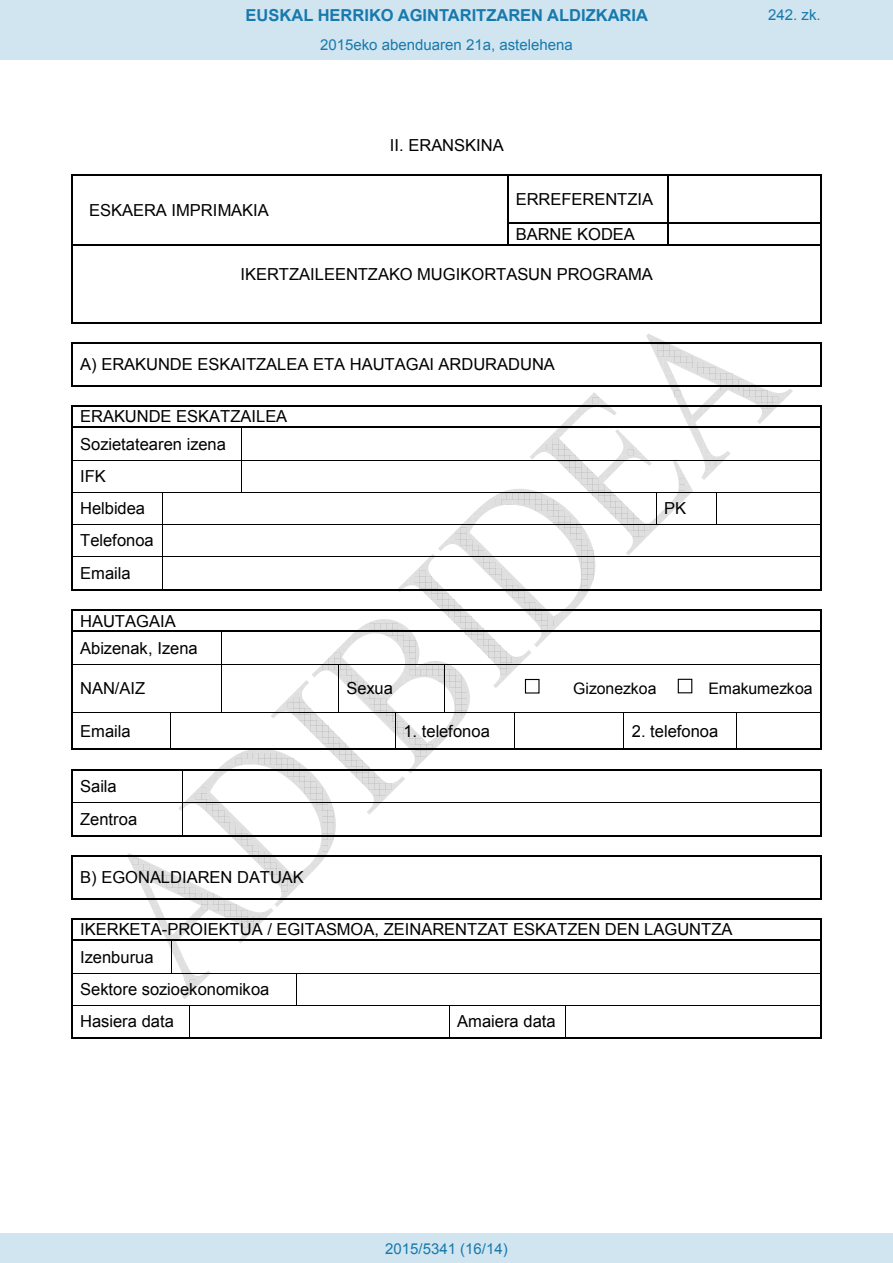
<style>
.page{position:relative;width:893px;height:1263px;background:#fff}
.page>*{position:absolute;margin:0;border:0;box-sizing:border-box;transform-origin:0 0}
.t1{font:16.5px/32.2px "Arial";letter-spacing:-.005em;color:#000}
.t2{font:700 16.5px "Arial";color:#1879ad}
.t3{font:15.9px "Arial";color:#000}
.Paginacion_Centro{font:15px "Arial";color:#1879ad}
</style>
<div class="page">
<hr style="left:73px;top:174px;width:434px;height:1px;background:#000">
<hr style="left:509px;top:174px;width:158px;height:1px;background:#000">
<hr style="left:669px;top:174px;width:152px;height:1px;background:#000">
<hr style="left:71px;top:175px;width:2px;height:47px;background:#000">
<hr style="left:507px;top:175px;width:2px;height:47px;background:#000">
<hr style="left:667px;top:175px;width:2px;height:47px;background:#000">
<hr style="left:821px;top:175px;width:1px;height:47px;background:#000">
<hr style="left:509px;top:222px;width:158px;height:2px;background:#000">
<hr style="left:669px;top:222px;width:152px;height:2px;background:#000">
<hr style="left:71px;top:224px;width:2px;height:20px;background:#000">
<hr style="left:507px;top:224px;width:2px;height:20px;background:#000">
<hr style="left:667px;top:224px;width:2px;height:20px;background:#000">
<hr style="left:73px;top:244px;width:434px;height:2px;background:#000">
<hr style="left:509px;top:244px;width:158px;height:2px;background:#000">
<hr style="left:669px;top:244px;width:152px;height:2px;background:#000">
<svg style="left:821px;top:222px;width:1px;height:24px"></svg>
<hr style="left:71px;top:246px;width:2px;height:76px;background:#000">
<hr style="left:73px;top:322px;width:748px;height:1px;background:#000">
<hr style="left:821px;top:246px;width:1px;height:76px;background:#000">
<hr style="left:73px;top:342px;width:748px;height:2px;background:#000">
<hr style="left:71px;top:344px;width:2px;height:41px;background:#000">
<hr style="left:73px;top:385px;width:748px;height:1px;background:#000">
<hr style="left:821px;top:344px;width:1px;height:41px;background:#000">
<hr style="left:73px;top:405px;width:748px;height:2px;background:#000">
<hr style="left:71px;top:407px;width:2px;height:20px;background:#000">
<hr style="left:73px;top:427px;width:168px;height:1px;background:#000">
<hr style="left:242px;top:427px;width:579px;height:1px;background:#000">
<svg style="left:821px;top:405px;width:1px;height:23px"></svg>
<hr style="left:71px;top:428px;width:2px;height:32px;background:#000">
<hr style="left:821px;top:428px;width:1px;height:32px;background:#000">
<hr style="left:73px;top:460px;width:168px;height:1px;background:#000">
<hr style="left:241px;top:460px;width:580px;height:1px;background:#000">
<hr style="left:71px;top:460px;width:2px;height:32px;background:#000">
<hr style="left:821px;top:460px;width:1px;height:32px;background:#000">
<hr style="left:73px;top:492px;width:90px;height:1px;background:#000">
<hr style="left:717px;top:492px;width:104px;height:1px;background:#000">
<hr style="left:71px;top:492px;width:2px;height:32px;background:#000">
<hr style="left:821px;top:492px;width:1px;height:32px;background:#000">
<hr style="left:73px;top:524px;width:90px;height:1px;background:#000">
<hr style="left:717px;top:524px;width:104px;height:1px;background:#000">
<hr style="left:71px;top:525px;width:2px;height:31px;background:#000">
<hr style="left:821px;top:525px;width:1px;height:31px;background:#000">
<hr style="left:73px;top:556px;width:90px;height:1px;background:#000">
<hr style="left:163px;top:556px;width:658px;height:1px;background:#000">
<hr style="left:71px;top:557px;width:2px;height:32px;background:#000">
<hr style="left:73px;top:589px;width:90px;height:1px;background:#000">
<hr style="left:164px;top:589px;width:657px;height:1px;background:#000">
<hr style="left:821px;top:557px;width:1px;height:32px;background:#000">
<hr style="left:73px;top:609px;width:748px;height:2px;background:#000">
<hr style="left:71px;top:611px;width:2px;height:20px;background:#000">
<hr style="left:73px;top:631px;width:148px;height:1px;background:#000">
<hr style="left:223px;top:631px;width:598px;height:1px;background:#000">
<svg style="left:821px;top:609px;width:1px;height:23px"></svg>
<hr style="left:71px;top:632px;width:2px;height:32px;background:#000">
<hr style="left:821px;top:632px;width:1px;height:32px;background:#000">
<hr style="left:73px;top:664px;width:148px;height:1px;background:#000">
<hr style="left:701px;top:664px;width:120px;height:1px;background:#000">
<hr style="left:71px;top:665px;width:2px;height:47px;background:#000">
<hr style="left:821px;top:665px;width:1px;height:47px;background:#000">
<hr style="left:73px;top:712px;width:98px;height:1px;background:#000">
<hr style="left:737px;top:712px;width:84px;height:1px;background:#000">
<hr style="left:71px;top:713px;width:2px;height:36px;background:#000">
<hr style="left:73px;top:749px;width:98px;height:1px;background:#000">
<hr style="left:738px;top:749px;width:83px;height:1px;background:#000">
<hr style="left:821px;top:713px;width:1px;height:36px;background:#000">
<hr style="left:73px;top:769px;width:109px;height:1px;background:#000">
<hr style="left:183px;top:769px;width:638px;height:1px;background:#000">
<hr style="left:71px;top:770px;width:2px;height:32px;background:#000">
<hr style="left:821px;top:770px;width:1px;height:32px;background:#000">
<hr style="left:73px;top:802px;width:109px;height:1px;background:#000">
<hr style="left:182px;top:802px;width:639px;height:1px;background:#000">
<hr style="left:71px;top:803px;width:2px;height:32px;background:#000">
<hr style="left:73px;top:835px;width:109px;height:1px;background:#000">
<hr style="left:183px;top:835px;width:638px;height:1px;background:#000">
<hr style="left:821px;top:803px;width:1px;height:32px;background:#000">
<hr style="left:73px;top:855px;width:748px;height:2px;background:#000">
<hr style="left:71px;top:857px;width:2px;height:41px;background:#000">
<hr style="left:73px;top:898px;width:748px;height:1px;background:#000">
<hr style="left:821px;top:857px;width:1px;height:41px;background:#000">
<hr style="left:73px;top:918px;width:748px;height:1px;background:#000">
<hr style="left:71px;top:919px;width:2px;height:20px;background:#000">
<hr style="left:73px;top:939px;width:98px;height:2px;background:#000">
<hr style="left:173px;top:939px;width:648px;height:2px;background:#000">
<svg style="left:821px;top:918px;width:1px;height:23px"></svg>
<hr style="left:71px;top:941px;width:2px;height:32px;background:#000">
<hr style="left:821px;top:941px;width:1px;height:32px;background:#000">
<hr style="left:73px;top:973px;width:98px;height:1px;background:#000">
<svg style="left:127px;top:334px;width:666px;height:665px"></svg>
<hr style="left:297px;top:973px;width:524px;height:1px;background:#000">
<hr style="left:71px;top:973px;width:2px;height:32px;background:#000">
<hr style="left:297px;top:973px;width:1px;height:32px;background:#000">
<hr style="left:821px;top:973px;width:1px;height:32px;background:#000">
<hr style="left:73px;top:1005px;width:116px;height:1px;background:#000">
<hr style="left:190px;top:1005px;width:107px;height:1px;background:#000">
<hr style="left:297px;top:1005px;width:152px;height:1px;background:#000">
<hr style="left:449px;top:1005px;width:116px;height:1px;background:#000">
<hr style="left:566px;top:1005px;width:255px;height:1px;background:#000">
<hr style="left:71px;top:1005px;width:2px;height:32px;background:#000">
<hr style="left:73px;top:1037px;width:116px;height:2px;background:#000">
<hr style="left:189px;top:1005px;width:1px;height:32px;background:#000">
<hr style="left:191px;top:1037px;width:258px;height:2px;background:#000">
<hr style="left:449px;top:1005px;width:1px;height:32px;background:#000">
<hr style="left:450px;top:1037px;width:115px;height:2px;background:#000">
<hr style="left:565px;top:1005px;width:1px;height:32px;background:#000">
<hr style="left:567px;top:1037px;width:254px;height:2px;background:#000">
<hr style="left:821px;top:1005px;width:1px;height:32px;background:#000">
<div style="left:525px;top:679px;width:14px;height:14px;background:#fff"></div>
<div style="left:525px;top:679px;width:14px;height:14px;border:1px solid #000"></div>
<div style="left:678px;top:679px;width:14px;height:14px;background:#fff"></div>
<div style="left:678px;top:679px;width:14px;height:14px;border:1px solid #000"></div>
<div style="left:0;top:0;width:893px;height:60px;background:#d0e5f0"></div>
<div style="left:0;top:1233px;width:893px;height:30px;background:#d0e5f0"></div>
<p class="t2" style="left:246px;top:4px;width:404px">EUSKAL HERRIKO AGINTARITZAREN ALDIZKARIA</p>
<p class="Paginacion_Centro" style="left:768px;top:5px;width:54px">242. zk.</p>
<p class="Paginacion_Centro" style="left:320px;top:35px;width:254px">2015eko abenduaren 21a, astelehena</p>
<p class="t1" style="left:390px;top:130px;width:115px">II. ERANSKINA</p>
<p class="t1" style="left:89px;top:194px;width:181px">ESKAERA IMPRIMAKIA</p>
<p class="t1" style="left:516px;top:182px;width:139px;line-height:35.1px">ERREFERENTZIA<br>BARNE KODEA</p>
<p class="t1" style="left:240px;top:258px;width:414px">IKERTZAILEENTZAKO MUGIKORTASUN PROGRAMA</p>
<p class="t1" style="left:80px;top:348px;width:476px">A) ERAKUNDE ESKAITZALEA ETA HAUTAGAI ARDURADUNA</p>
<p class="t1" style="left:80px;top:403px;width:209px;line-height:27.3px">ERAKUNDE ESKATZAILEA<br>Sozietatearen izena</p>
<p class="t1" style="left:80px;top:460px;width:67px">IFK<br>Helbidea</p>
<p class="t1" style="left:664px;top:492px;width:24px">PK</p>
<p class="t1" style="left:80px;top:525px;width:75px">Telefonoa<br>Emaila</p>
<p class="t1" style="left:80px;top:607px;width:119px;line-height:27.3px">HAUTAGAIA<br>Abizenak, Izena</p>
<p class="t1" style="left:80px;top:673px;width:67px">NAN/AIZ</p>
<p class="t1" style="left:346px;top:673px;width:48px">Sexua</p>
<p class="t3" style="left:573px;top:678px;width:85px">Gizonezkoa</p>
<p class="t3" style="left:708px;top:678px;width:106px">Emakumezkoa</p>
<p class="t1" style="left:80px;top:715px;width:52px">Emaila</p>
<p class="t1" style="left:403px;top:715px;width:88px">1. telefonoa</p>
<p class="t1" style="left:632px;top:715px;width:88px">2. telefonoa</p>
<p class="t1" style="left:80px;top:771px;width:59px">Saila<br>Zentroa</p>
<p class="t1" style="left:80px;top:861px;width:225px">B) EGONALDIAREN DATUAK</p>
<p class="t1" style="left:80px;top:916px;width:654px;line-height:27.3px">IKERKETA-PROIEKTUA / EGITASMOA, ZEINARENTZAT ESKATZEN DEN LAGUNTZA<br>Izenburua</p>
<p class="t1" style="left:80px;top:973px;width:191px">Sektore sozioekonomikoa<br>Hasiera data</p>
<p class="t1" style="left:457px;top:1005px;width:100px">Amaiera data</p>
<p class="Paginacion_Centro" style="left:385px;top:1238px;width:124px">2015/5341 (16/14)</p>
</div>
